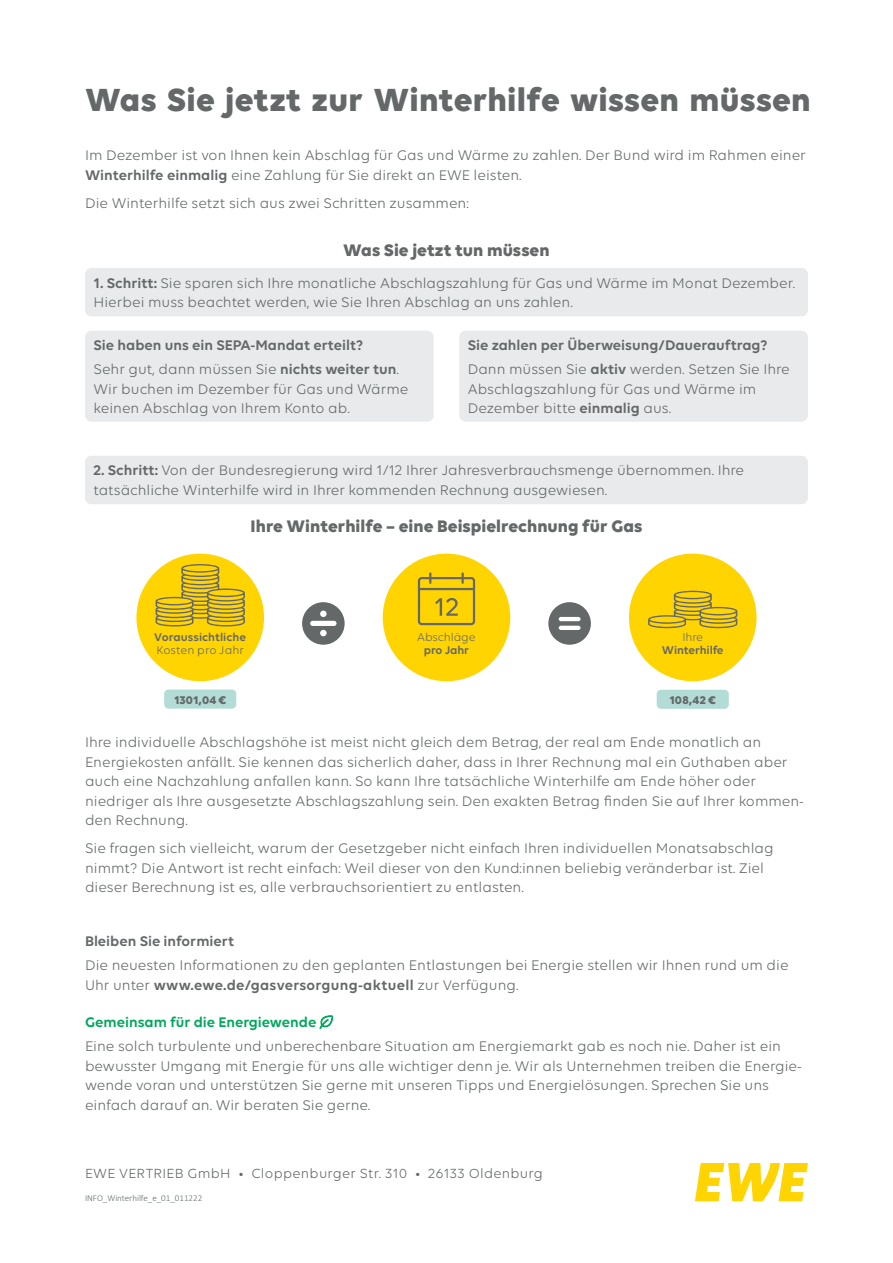
<style>
.page{position:relative;width:893px;height:1263px;background:#fff}
.page>*{position:absolute;margin:0;border:0;box-sizing:border-box;transform-origin:0 0}
.t1{font:700 34.5px "Volte";letter-spacing:.005em;color:#646869}
.Grafik-Headline__Sem{font:700 18px "Volte";color:#646869}
.Grafik-Headline__Sem-2{font:15px/19.5px "Volte";color:#646869}
.Grafik-Headline__Sem-3{font:600 15px "Volte";color:#646869}
.Grafik-Headline__Sem-4{font:600 15px "Volte";color:#00a75d}
.t2{font:14.25px "Volte";letter-spacing:.02em;color:#646869}
.Grafik-Headline__Sem-5{font:600 12px "Volte";letter-spacing:-.01em;color:#646869}
.Grafik-Headline__Sem-6{font:12px "Volte";letter-spacing:-.01em;color:#646869}
.Grafik-Headline__Sem-7{font:700 12px "Volte";letter-spacing:.015em;color:#646869}
.t3{font:300 9px "Calibri";color:#646869}
.s1{font-weight:600}
</style>
<div class="page">
<svg style="left:695px;top:1163px;width:113px;height:38px"></svg>
<svg style="left:320px;top:1015px;width:14px;height:14px"></svg>
<div style="left:85px;top:456px;width:723px;height:48px;background:#e9eaeb;border-radius:6px"></div>
<div style="left:85px;top:268px;width:723px;height:48px;background:#e9eaeb;border-radius:6px"></div>
<div style="left:85px;top:331px;width:349px;height:91px;background:#e9eaeb;border-radius:6px"></div>
<div style="left:459px;top:331px;width:349px;height:91px;background:#e9eaeb;border-radius:6px"></div>
<div style="left:548px;top:602px;width:43px;height:43px;background:#646869;border-radius:50%"></div>
<hr style="left:559px;top:626px;width:21px;height:4px;background:#fff;border-radius:2px">
<hr style="left:559px;top:617px;width:21px;height:4px;background:#fff;border-radius:2px">
<div style="left:302px;top:602px;width:43px;height:43px;background:#646869;border-radius:50%"></div>
<div style="left:310px;top:621px;width:27px;height:5px;background:#fff;border-radius:3px"></div>
<div style="left:320px;top:611px;width:7px;height:6px;background:#fff;border-radius:50%"></div>
<div style="left:320px;top:630px;width:7px;height:6px;background:#fff;border-radius:50%"></div>
<div style="left:136px;top:554px;width:128px;height:127px;background:#ffd400;border-radius:50%"></div>
<svg style="left:156px;top:564px;width:89px;height:62px"></svg>
<div style="left:164px;top:689px;width:72px;height:20px;background:#b2dcd5;border-radius:4px"></div>
<div style="left:629px;top:554px;width:127px;height:127px;background:#ffd400;border-radius:50%"></div>
<svg style="left:648px;top:591px;width:89px;height:37px"></svg>
<div style="left:657px;top:690px;width:72px;height:19px;background:#b2dcd5;border-radius:4px"></div>
<div style="left:383px;top:554px;width:127px;height:127px;background:#ffd400;border-radius:50%"></div>
<svg style="left:418px;top:572px;width:57px;height:53px"></svg>
<p class="t1" style="left:85px;top:79px;width:727px">Was Sie jetzt zur Winterhilfe wissen müssen</p>
<p class="Grafik-Headline__Sem-2" style="left:85px;top:145px;width:722px">Im Dezember ist von Ihnen kein Abschlag für Gas und Wärme zu zahlen. Der Bund wird im Rahmen einer<br><span class="s1">Winterhilfe einmalig</span> eine Zahlung für Sie direkt an EWE leisten.</p>
<p class="Grafik-Headline__Sem-2" style="left:85px;top:193px;width:385px">Die Winterhilfe setzt sich aus zwei Schritten zusammen:</p>
<p class="Grafik-Headline__Sem" style="left:343px;top:239px;width:208px">Was Sie jetzt tun müssen</p>
<p class="Grafik-Headline__Sem-2" style="left:94px;top:273px;width:703px"><span class="s1">1. Schritt:</span> Sie sparen sich Ihre monatliche Abschlagszahlung für Gas und Wärme im Monat Dezember.<br>Hierbei muss beachtet werden, wie Sie Ihren Abschlag an uns zahlen.</p>
<p class="Grafik-Headline__Sem-3" style="left:94px;top:337px;width:271px">Sie haben uns ein SEPA-Mandat erteilt?</p>
<p class="Grafik-Headline__Sem-2" style="left:94px;top:359px;width:316px">Sehr gut, dann müssen Sie <span class="s1">nichts weiter tun</span>.<br>Wir buchen im Dezember für Gas und Wärme keinen Abschlag von Ihrem Konto ab.</p>
<p class="Grafik-Headline__Sem-3" style="left:468px;top:337px;width:302px">Sie zahlen per Überweisung/Dauerauftrag?</p>
<p class="Grafik-Headline__Sem-2" style="left:468px;top:359px;width:324px">Dann müssen Sie <span class="s1">aktiv</span> werden. Setzen Sie Ihre<br>Abschlagszahlung für Gas und Wärme im<br>Dezember bitte <span class="s1">einmalig</span> aus.</p>
<p class="Grafik-Headline__Sem-2" style="left:94px;top:461px;width:652px"><span class="s1">2. Schritt:</span> Von der Bundesregierung wird 1/12 Ihrer Jahresverbrauchsmenge übernommen. Ihre tatsächliche Winterhilfe wird in Ihrer kommenden Rechnung ausgewiesen.</p>
<p class="Grafik-Headline__Sem" style="left:251px;top:515px;width:393px">Ihre Winterhilfe – eine Beispielrechnung für Gas</p>
<p class="Grafik-Headline__Sem-5" style="left:154px;top:630px;width:93px">Voraussichtliche</p>
<p class="Grafik-Headline__Sem-6" style="left:157px;top:644px;width:89px">Kosten pro Jahr</p>
<p class="Grafik-Headline__Sem-7" style="left:174px;top:692px;width:54px">1301,04 €</p>
<p class="Grafik-Headline__Sem-6" style="left:417px;top:630px;width:60px">Abschläge</p>
<p class="Grafik-Headline__Sem-5" style="left:424px;top:643px;width:47px">pro Jahr</p>
<p class="Grafik-Headline__Sem-6" style="left:682px;top:630px;width:22px">Ihre</p>
<p class="Grafik-Headline__Sem-5" style="left:662px;top:643px;width:63px">Winterhilfe</p>
<p class="Grafik-Headline__Sem-7" style="left:669px;top:692px;width:48px">108,42 €</p>
<p class="Grafik-Headline__Sem-2" style="left:85px;top:732px;width:720px">Ihre individuelle Abschlagshöhe ist meist nicht gleich dem Betrag, der real am Ende monatlich an Energiekosten anfällt. Sie kennen das sicherlich daher, dass in Ihrer Rechnung mal ein Guthaben aber auch eine Nachzahlung anfallen kann. So kann Ihre tatsächliche Winterhilfe am Ende höher oder niedriger als Ihre ausgesetzte Abschlagszahlung sein. Den exakten Betrag finden Sie auf Ihrer kommen&shy;den Rechnung.</p>
<p class="Grafik-Headline__Sem-2" style="left:85px;top:838px;width:690px">Sie fragen sich vielleicht, warum der Gesetzgeber nicht einfach Ihren individuellen Monatsabschlag nimmt? Die Antwort ist recht einfach: Weil dieser von den Kund:innen beliebig veränderbar ist. Ziel dieser Berechnung ist es, alle verbrauchsorientiert zu entlasten.</p>
<p class="Grafik-Headline__Sem-3" style="left:85px;top:933px;width:151px">Bleiben Sie informiert</p>
<p class="Grafik-Headline__Sem-2" style="left:85px;top:955px;width:705px">Die neuesten Informationen zu den geplanten Entlastungen bei Energie stellen wir Ihnen rund um die<br>Uhr unter <span class="s1">www.ewe.de/gasversorgung-aktuell</span> zur Verfügung.</p>
<p class="Grafik-Headline__Sem-4" style="left:85px;top:1013px;width:233px">Gemeinsam für die Energiewende</p>
<p class="Grafik-Headline__Sem-2" style="left:85px;top:1036px;width:718px">Eine solch turbulente und unberechenbare Situation am Energiemarkt gab es noch nie. Daher ist ein bewusster Umgang mit Energie für uns alle wichtiger denn je. Wir als Unternehmen treiben die Energie&shy;wende voran und unterstützen Sie gerne mit unseren Tipps und Energielösungen. Sprechen Sie uns einfach darauf an. Wir beraten Sie gerne.</p>
<p class="t2" style="left:85px;top:1165px;width:459px">EWE VERTRIEB GmbH • Cloppenburger Str. 310 • 26133 Oldenburg</p>
<p class="t3" style="left:85px;top:1193px;width:119px">INFO_Winterhilfe_e_01_011222</p>
</div>
